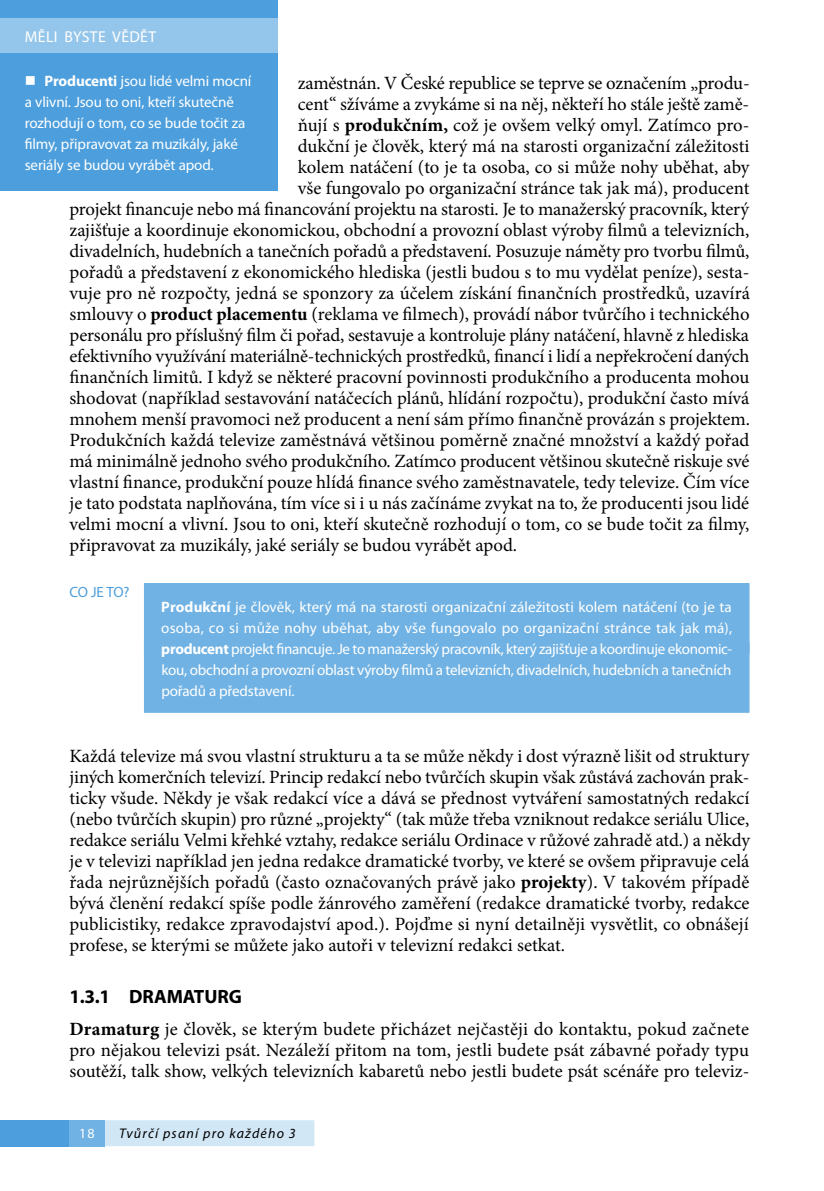
<style>
.page{position:relative;width:824px;height:1191px;background:#fff}
.page>*{position:absolute;margin:0;border:0;box-sizing:border-box;transform-origin:0 0}
.t1{font:700 19.25px "Myriad Pro";color:#000}
.t2{font:18.72px/21px "Minion Pro";letter-spacing:-.005em;color:#000;text-align:justify}
.t3{font:15.75px "Myriad Pro";letter-spacing:.02em;color:#fff}
.t4{font:15.05px/21px "Myriad Pro";letter-spacing:-.01em;color:#fff;text-align:justify}
.t5{font:14.88px "Myriad Pro";color:#4c9edc}
.t6{font:italic 14px "Myriad Pro";letter-spacing:.08em;color:#000}
.t7{font:14px "Myriad Pro";color:#fff}
.s1{font-weight:700}
</style>
<div class="page">
<div style="left:94px;top:1120px;width:220px;height:26px;background:#d2e7f6"></div>
<div style="left:0;top:1120px;width:69px;height:26px;background:#4c9edc"></div>
<div style="left:69px;top:1120px;width:36px;height:26px;background:#70b2e3"></div>
<div style="left:144px;top:583px;width:605px;height:70px;background:#70b2e3"></div>
<div style="left:144px;top:643px;width:605px;height:70px;background:#70b2e3"></div>
<div style="left:0;top:0;width:278px;height:190px;background:#4c9edc"></div>
<div style="left:0;top:18px;width:278px;height:35px;background:#94c5ea"></div>
<p class="t3" style="left:25px;top:27px;width:66px">MĚLI BYSTE</p>
<p class="t3" style="left:112px;top:27px;width:46px">VĚDĚT</p>
<p class="t2" style="left:298px;top:73px;width:453px">zaměstnán. V České republice se teprve se označením „produ-</p>
<p class="t2" style="left:298px;top:94px;width:453px">cent“ sžíváme a zvykáme si na něj, někteří ho stále ještě zamě-</p>
<p class="t2" style="left:298px;top:115px;width:453px">ňují s <span class="s1">produkčním,</span> což je ovšem velký omyl. Zatímco pro-</p>
<p class="t2" style="left:298px;top:136px;width:453px">dukční je člověk, který má na starosti organizační záležitosti</p>
<p class="t2" style="left:298px;top:157px;width:453px">kolem natáčení (to je ta osoba, co si může nohy uběhat, aby</p>
<p class="t2" style="left:298px;top:178px;width:453px">vše fungovalo po organizační stránce tak jak má), producent</p>
<p class="t2" style="left:69px;top:199px;width:681px">projekt financuje nebo má financování projektu na starosti. Je to manažerský pracovník, který</p>
<p class="t2" style="left:69px;top:220px;width:681px">zajišťuje a koordinuje ekonomickou, obchodní a provozní oblast výroby filmů a televizních,</p>
<p class="t2" style="left:69px;top:241px;width:681px">divadelních, hudebních a tanečních pořadů a představení. Posuzuje náměty pro tvorbu filmů,</p>
<p class="t2" style="left:69px;top:262px;width:681px">pořadů a představení z ekonomického hlediska (jestli budou s to mu vydělat peníze), sesta-</p>
<p class="t2" style="left:69px;top:283px;width:681px">vuje pro ně rozpočty, jedná se sponzory za účelem získání finančních prostředků, uzavírá</p>
<p class="t2" style="left:69px;top:304px;width:681px">smlouvy o <span class="s1">product placementu</span> (reklama ve filmech), provádí nábor tvůrčího i technického</p>
<p class="t2" style="left:69px;top:325px;width:681px">personálu pro příslušný film či pořad, sestavuje a kontroluje plány natáčení, hlavně z hlediska</p>
<p class="t2" style="left:69px;top:346px;width:681px">efektivního využívání materiálně-technických prostředků, financí i lidí a nepřekročení daných</p>
<p class="t2" style="left:69px;top:367px;width:681px">finančních limitů. I když se některé pracovní povinnosti produkčního a producenta mohou</p>
<p class="t2" style="left:69px;top:388px;width:681px">shodovat (například sestavování natáčecích plánů, hlídání rozpočtu), produkční často mívá</p>
<p class="t2" style="left:69px;top:409px;width:681px">mnohem menší pravomoci než producent a není sám přímo finančně provázán s projektem.</p>
<p class="t2" style="left:69px;top:430px;width:681px">Produkčních každá televize zaměstnává většinou poměrně značné množství a každý pořad</p>
<p class="t2" style="left:69px;top:451px;width:681px">má minimálně jednoho svého produkčního. Zatímco producent většinou skutečně riskuje své</p>
<p class="t2" style="left:69px;top:472px;width:681px">vlastní finance, produkční pouze hlídá finance svého zaměstnavatele, tedy televize. Čím více</p>
<p class="t2" style="left:69px;top:493px;width:681px">je tato podstata naplňována, tím více si i u nás začínáme zvykat na to, že producenti jsou lidé</p>
<p class="t2" style="left:69px;top:514px;width:681px">velmi mocní a vlivní. Jsou to oni, kteří skutečně rozhodují o tom, co se bude točit za filmy,</p>
<p class="t2" style="left:69px;top:535px;width:449px">připravovat za muzikály, jaké seriály se budou vyrábět apod.</p>
<p class="t5" style="left:69px;top:583px;width:61px">CO JE TO?</p>
<p class="t4" style="left:161px;top:596px;width:572px"><span class="s1">Produkční</span> je člověk, který má na starosti organizační záležitosti kolem natáčení (to je ta osoba, co si může nohy uběhat, aby vše fungovalo po organizační stránce tak jak má), <span class="s1">producent</span> projekt financuje. Je to manažerský pracovník, který zajišťuje a koordinuje ekonomic&shy;kou, obchodní a provozní oblast výroby filmů a televizních, divadelních, hudebních a tanečních pořadů a představení.</p>
<p class="t4" style="left:25px;top:70px;width:228px;text-align:left;text-indent:20px"><span class="s1">Producenti</span> jsou lidé velmi mocní a vlivní. Jsou to oni, kteří skutečně rozhodují o tom, co se bude točit za filmy, připravovat za muzikály, jaké seriály se budou vyrábět apod.</p>
<p class="t2" style="left:69px;top:745px;width:682px">Každá televize má svou vlastní strukturu a ta se může někdy i dost výrazně lišit od struktury jiných komerčních televizí. Princip redakcí nebo tvůrčích skupin však zůstává zachován prak&shy;ticky všude. Někdy je však redakcí více a dává se přednost vytváření samostatných redakcí (nebo tvůrčích skupin) pro různé „projekty“ (tak může třeba vzniknout redakce seriálu Ulice, redakce seriálu Velmi křehké vztahy, redakce seriálu Ordinace v růžové zahradě atd.) a někdy je v televizi například jen jedna redakce dramatické tvorby, ve které se ovšem připravuje celá řada nejrůznějších pořadů (často označovaných právě jako <span class="s1">projekty</span>). V takovém případě bývá členění redakcí spíše podle žánrového zaměření (redakce dramatické tvorby, redakce publicistiky, redakce zpravodajství apod.). Pojďme si nyní detailněji vysvětlit, co obnášejí profese, se kterými se můžete jako autoři v televizní redakci setkat.</p>
<p class="t1" style="left:69px;top:984px;width:174px">1.3.1 Dramaturg</p>
<p class="t2" style="left:69px;top:1018px;width:681px"><span class="s1">Dramaturg</span> je člověk, se kterým budete přicházet nejčastěji do kontaktu, pokud začnete pro nějakou televizi psát. Nezáleží přitom na tom, jestli budete psát zábavné pořady typu soutěží, talk show, velkých televizních kabaretů nebo jestli budete psát scénáře pro televiz-</p>
<p class="t7" style="left:79px;top:1125px;width:17px">18</p>
<p class="t6" style="left:119px;top:1124px;width:178px">Tvůrčí psaní pro každého 3</p>
</div>
